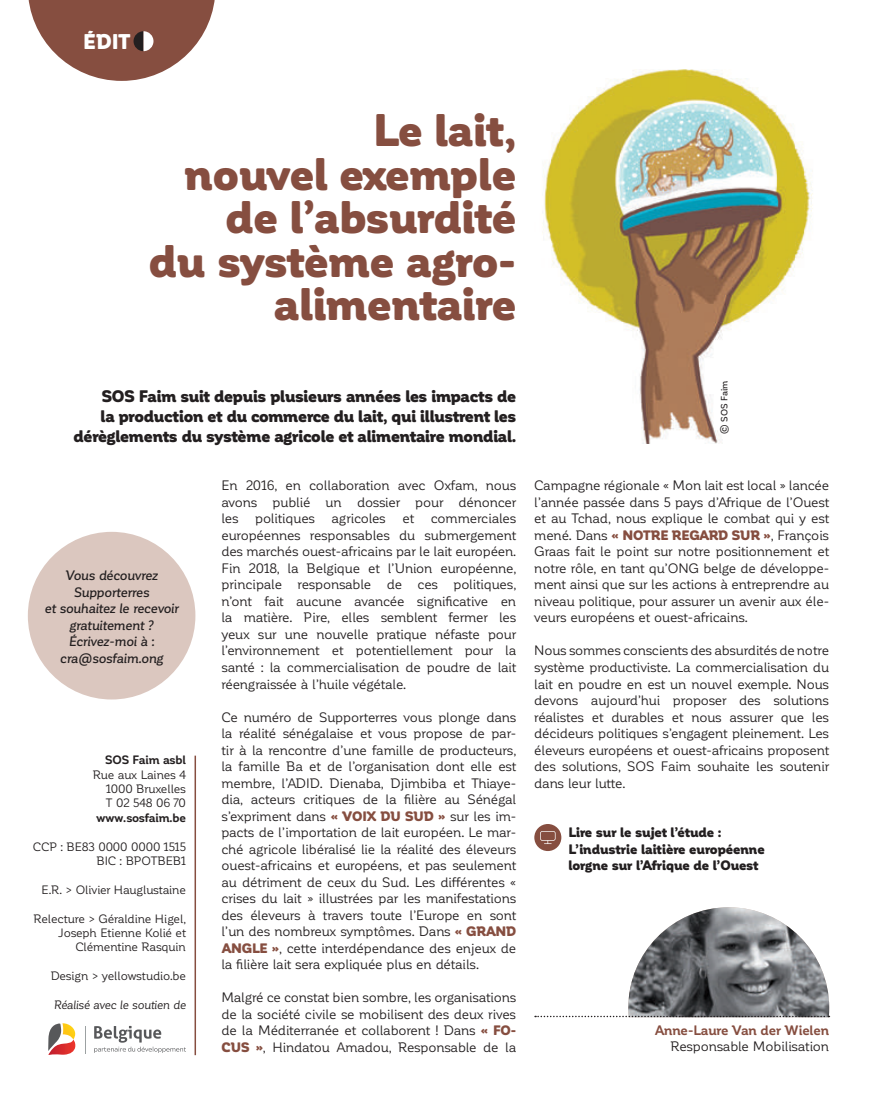
<style>
.page{position:relative;width:893px;height:1119px;background:#fff}
.page>*{position:absolute;margin:0;border:0;box-sizing:border-box;transform-origin:0 0}
.t1{font:900 45px/43.5px "Corporative Soft";letter-spacing:-.005em;color:#864e40;text-align:right}
.t2{font:900 21px "Corporative Soft";color:#fff}
.t3{font:900 16.5px/19.8px "Corporative Soft";letter-spacing:-.01em;color:#231f20;text-align:right}
.t4{font:13.5px/16.5px "Corporative Soft";letter-spacing:-.02em;color:#231f20;text-align:justify}
.t5{font:italic 500 13.5px/16.5px "Corporative Soft";letter-spacing:-.02em;color:#231f20;text-align:center}
.t6{font:900 13.5px/16.5px "Corporative Soft";letter-spacing:-.005em;color:#231f20}
.t7{font:700 13.5px "Corporative Soft";letter-spacing:-.015em;color:#864e40}
.t8{font:12px/14.4px "Corporative Soft";letter-spacing:-.015em;color:#231f20;text-align:right}
.t9{font:700 12px "Corporative Soft";letter-spacing:-.015em;color:#231f20}
.t10{font:italic 12px "Corporative Soft";letter-spacing:-.025em;color:#231f20}
.t11{font:500 9px "Corporative Soft";letter-spacing:-.01em;color:#231f20}
.s1{font-weight:900;color:#864e40}
</style>
<div class="page">
<svg style="left:94px;top:1025px;width:92px;height:27px"></svg>
<svg style="left:85px;top:1026px;width:1px;height:27px"></svg>
<svg style="left:48px;top:1023px;width:27px;height:31px"></svg>
<svg style="left:28px;top:0;width:187px;height:81px"></svg>
<hr style="left:195px;top:755px;width:1px;height:299px;background:#864e40">
<div style="left:28px;top:531px;width:167px;height:168px;background:#dbc7bf;border-radius:50%"></div>
<img style="left:542px;top:69px;width:271px;height:374px">
<svg style="left:535px;top:907px;width:294px;height:110px"></svg>
<div style="left:534px;top:823px;width:27px;height:28px;background:#864e40;border-radius:50%"></div>
<svg style="left:540px;top:831px;width:16px;height:12px"></svg>
<h2 class="t2" style="left:83px;top:30px;width:49px">ÉDIT</h2>
<h1 class="t1" style="left:149px;top:109px;width:369px">Le lait,<br>nouvel exemple de l’absurdité<br>du système agro&shy;alimentaire</h1>
<p class="t3" style="left:74px;top:387px;width:444px">SOS Faim suit depuis plusieurs années les impacts de<br>la production et du commerce du lait, qui illustrent les dérèglements du système agricole et alimentaire mondial.</p>
<p class="t5" style="left:44px;top:567px;width:136px">Vous découvrez<br>Supporterres<br>et souhaitez le recevoir gratuitement ?<br>Écrivez-moi à : cra@sosfaim.ong</p>
<p class="t9" style="left:105px;top:753px;width:82px">SOS Faim asbl</p>
<p class="t8" style="left:106px;top:767px;width:82px;text-align:justify;text-indent:-13px">Rue aux Laines 4<br>1000 Bruxelles T 02 548 06 70</p>
<p class="t9" style="left:97px;top:811px;width:91px">www.sosfaim.be</p>
<p class="t8" style="left:33px;top:839px;width:155px">CCP : BE83 0000 0000 1515<br>BIC : BPOTBEB1</p>
<p class="t8" style="left:42px;top:882px;width:146px">E.R. &gt; Olivier Hauglustaine</p>
<p class="t8" style="left:34px;top:911px;width:154px">Relecture &gt; Géraldine Higel,<br>Joseph Etienne Kolié et<br>Clémentine Rasquin</p>
<p class="t8" style="left:51px;top:968px;width:137px">Design &gt; yellowstudio.be</p>
<p class="t10" style="left:54px;top:998px;width:134px">Réalisé avec le soutien de</p>
<p class="t4" style="left:221px;top:477px;width:297px">En 2016, en collaboration avec Oxfam, nous avons publié un dossier pour dénoncer les politiques agricoles et commerciales européennes responsables du submergement des marchés ouest-africains par le lait européen.<br>Fin 2018, la Belgique et l’Union européenne, principale responsable de ces politiques, n’ont fait aucune avancée significative en la matière. Pire, elles semblent fermer les yeux sur une nouvelle pratique néfaste pour l’environnement et potentiellement pour la santé : la commercialisation de poudre de lait réengraissée à l’huile végétale.</p>
<p class="t4" style="left:221px;top:708px;width:296px">Ce numéro de Supporterres vous plonge dans la réalité sénégalaise et vous propose de par&shy;tir à la rencontre d’une famille de producteurs, la famille Ba et de l’organisation dont elle est membre, l’ADID. Dienaba, Djimbiba et Thiaye&shy;dia, acteurs critiques de la filière au Sénégal s’expriment dans <span class="s1">« VOIX DU SUD »</span> sur les im&shy;pacts de l’importation de lait européen. Le mar&shy;ché agricole libéralisé lie la réalité des éleveurs ouest-africains et européens, et pas seulement au détriment de ceux du Sud. Les différentes « crises du lait » illustrées par les manifestations des éleveurs à travers toute l’Europe en sont l’un des nombreux symptômes. Dans <span class="s1">« GRAND ANGLE »</span>, cette interdépendance des enjeux de la filière lait sera expliquée plus en détails.</p>
<p class="t4" style="left:221px;top:989px;width:296px">Malgré ce constat bien sombre, les organisations de la société civile se mobilisent des deux rives de la Méditerranée et collaborent ! Dans <span class="s1">« FO-CUS »</span>, Hindatou Amadou, Responsable de la</p>
<p class="t11" style="left:719px;top:433px;width:54px;rotate:-90deg">© SOS Faim</p>
<p class="t4" style="left:534px;top:477px;width:296px">Campagne régionale « Mon lait est local » lancée l’année passée dans 5 pays d’Afrique de l’Ouest et au Tchad, nous explique le combat qui y est mené. Dans <span class="s1">« NOTRE REGARD SUR »</span>, François Graas fait le point sur notre positionnement et notre rôle, en tant qu’ONG belge de développe&shy;ment ainsi que sur les actions à entreprendre au niveau politique, pour assurer un avenir aux éle&shy;veurs européens et ouest-africains.</p>
<p class="t4" style="left:534px;top:642px;width:296px">Nous sommes conscients des absurdités de notre système productiviste. La commercialisation du lait en poudre en est un nouvel exemple. Nous devons aujourd’hui proposer des solutions réalistes et durables et nous assurer que les décideurs politiques s’engagent pleinement. Les éleveurs européens et ouest-africains proposent des solutions, SOS Faim souhaite les soutenir dans leur lutte.</p>
<p class="t6" style="left:568px;top:824px;width:198px">Lire sur le sujet l’étude :<br>L’industrie laitière européenne lorgne sur l’Afrique de l’Ouest</p>
<p class="t7" style="left:655px;top:1022px;width:176px">Anne-Laure Van der Wielen</p>
<p class="t4" style="left:670px;top:1038px;width:160px">Responsable Mobilisation</p>
</div>
